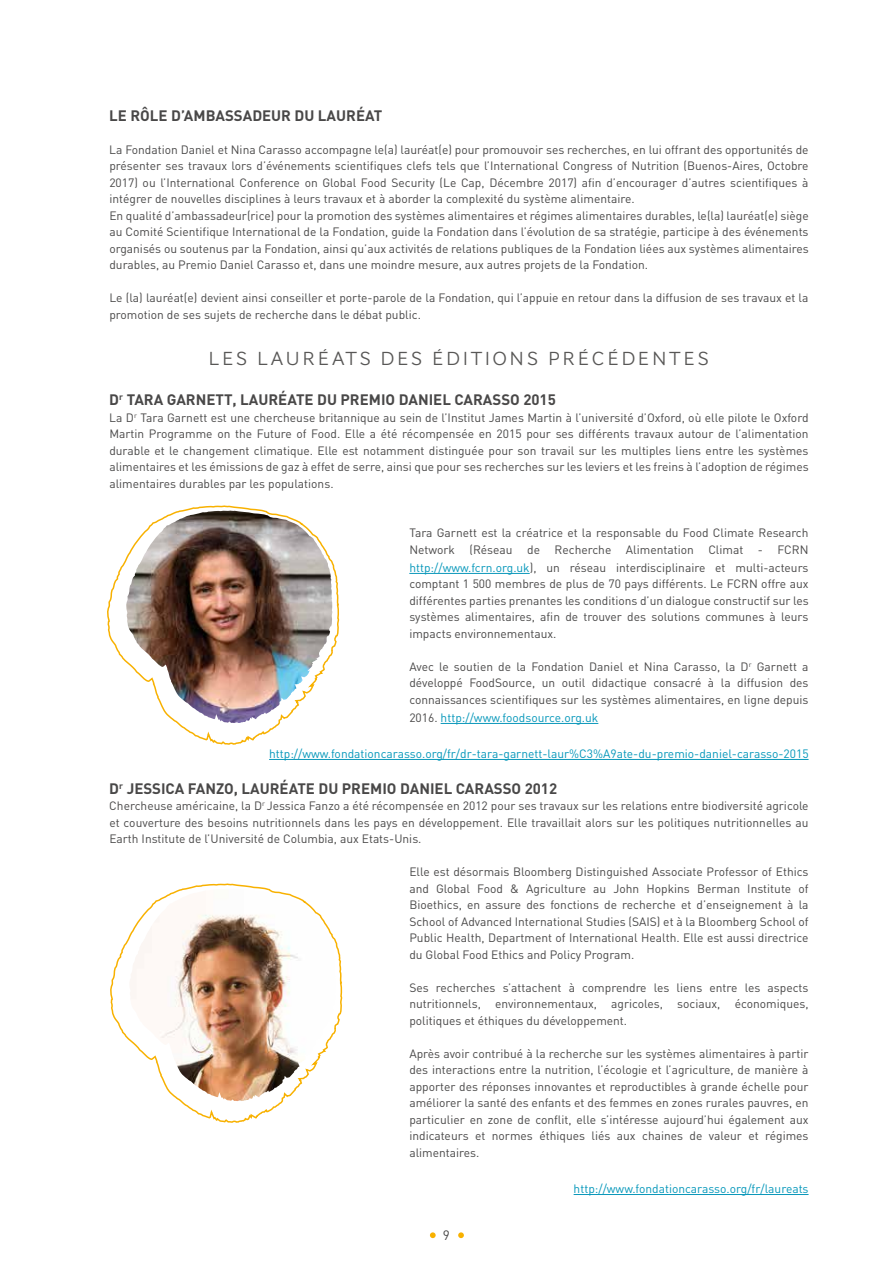
<style>
.page{position:relative;width:893px;height:1263px;background:#fff}
.page>*{position:absolute;margin:0;border:0;box-sizing:border-box;transform-origin:0 0}
.t1{font:300 19.5px "AW Conqueror Fre Sans";letter-spacing:.1em;color:#585756}
.t2{font:700 15px "DIN";color:#494848}
.t3{font:13.5px "DIN";color:#494848}
.t4{font:12px/16.5px "DIN";color:#494848;text-align:justify}
.t5{font:12px "DIN";letter-spacing:-.01em;color:#0597ba}
.t6{font:12px/16.5px "DIN";letter-spacing:-.035em;color:#494848}
.s1{color:#0597ba}
.s2{color:#494848}
</style>
<div class="page">
<hr style="left:409px;top:573px;width:121px;height:1px;background:#0b98ba">
<hr style="left:441px;top:723px;width:157px;height:1px;background:#0b98ba">
<hr style="left:269px;top:759px;width:540px;height:1px;background:#0b98ba">
<hr style="left:574px;top:1194px;width:235px;height:1px;background:#0b98ba">
<svg style="left:110px;top:883px;width:233px;height:240px"></svg>
<img style="left:129px;top:889px;width:123px;height:212px">
<img style="left:107px;top:505px;width:233px;height:240px">
<img style="left:126px;top:511px;width:122px;height:212px">
<svg style="left:430px;top:1232px;width:6px;height:6px"></svg>
<svg style="left:458px;top:1232px;width:6px;height:6px"></svg>
<p class="t2" style="left:109px;top:105px;width:274px">LE RÔLE D’AMBASSADEUR DU LAURÉAT</p>
<p class="t4" style="left:109px;top:141px;width:701px;text-align:left">La Fondation Daniel et Nina Carasso accompagne le(a) lauréat(e) pour promouvoir ses recherches, en lui offrant des opportunités de présenter ses travaux lors d’événements scientifiques clefs tels que l’International Congress of Nutrition (Buenos-Aires, Octobre 2017) ou l’International Conference on Global Food Security (Le Cap, Décembre 2017) afin d’encourager d’autres scientifiques à intégrer de nouvelles disciplines à leurs travaux et à aborder la complexité du système alimentaire.<br>En qualité d’ambassadeur(rice) pour la promotion des systèmes alimentaires et régimes alimentaires durables, le(la) lauréat(e) siège au Comité Scientifique International de la Fondation, guide la Fondation dans l’évolution de sa stratégie, participe à des événements organisés ou soutenus par la Fondation, ainsi qu’aux activités de relations publiques de la Fondation liées aux systèmes alimentaires durables, au Premio Daniel Carasso et, dans une moindre mesure, aux autres projets de la Fondation.</p>
<p class="t6" style="left:109px;top:289px;width:701px">Le (la) lauréat(e) devient ainsi conseiller et porte-parole de la Fondation, qui l’appuie en retour dans la diffusion de ses travaux et la promotion de ses sujets de recherche dans le débat public.</p>
<h1 class="t1" style="left:208px;top:343px;width:503px">LES LAURÉATS DES ÉDITIONS PRÉCÉDENTES</h1>
<p class="t2" style="left:109px;top:390px;width:448px">D<sup>r</sup> TARA GARNETT, LAURÉATE DU PREMIO DANIEL CARASSO 2015</p>
<p class="t4" style="left:109px;top:409px;width:701px">La D<sup>r</sup> Tara Garnett est une chercheuse britannique au sein de l’Institut James Martin à l’université d’Oxford, où elle pilote le Oxford Martin Programme on the Future of Food. Elle a été récompensée en 2015 pour ses différents travaux autour de l’alimentation durable et le changement climatique. Elle est notamment distinguée pour son travail sur les multiples liens entre les systèmes alimentaires et les émissions de gaz à effet de serre, ainsi que pour ses recherches sur les leviers et les freins à l’adoption de régimes alimentaires durables par les populations.</p>
<p class="t4" style="left:409px;top:524px;width:401px">Tara Garnett est la créatrice et la responsable du Food Climate Research<br>Network (Réseau de Recherche Alimentation Climat - FCRN</p>
<p class="t4" style="left:409px;top:559px;width:401px"><span class="s1">http://www.fcrn.org.uk</span>), un réseau interdisciplinaire et multi-acteurs comptant 1 500 membres de plus de 70 pays différents. Le FCRN offre aux différentes parties prenantes les conditions d’un dialogue constructif sur les systèmes alimentaires, afin de trouver des solutions communes à leurs impacts environnementaux.</p>
<p class="t4" style="left:409px;top:658px;width:401px">Avec le soutien de la Fondation Daniel et Nina Carasso, la D<sup>r</sup> Garnett a développé FoodSource, un outil didactique consacré à la diffusion des connaissances scientifiques sur les systèmes alimentaires, en ligne depuis</p>
<p class="t5" style="left:409px;top:710px;width:191px"><span class="s2">2016.</span> http://www.foodsource.org.uk</p>
<p class="t5" style="left:269px;top:746px;width:541px">http://www.fondationcarasso.org/fr/dr-tara-garnett-laur%C3%A9ate-du-premio-daniel-carasso-2015</p>
<p class="t2" style="left:109px;top:778px;width:449px">D<sup>r</sup> JESSICA FANZO, LAURÉATE DU PREMIO DANIEL CARASSO 2012</p>
<p class="t4" style="left:109px;top:797px;width:701px">Chercheuse américaine, la D<sup>r</sup> Jessica Fanzo a été récompensée en 2012 pour ses travaux sur les relations entre biodiversité agricole et couverture des besoins nutritionnels dans les pays en développement. Elle travaillait alors sur les politiques nutritionnelles au Earth Institute de l’Université de Columbia, aux Etats-Unis.</p>
<p class="t4" style="left:409px;top:863px;width:401px">Elle est désormais Bloomberg Distinguished Associate Professor of Ethics and Global Food &amp; Agriculture au John Hopkins Berman Institute of Bioethics, en assure des fonctions de recherche et d’enseignement à la School of Advanced International Studies (SAIS) et à la Bloomberg School of Public Health, Department of International Health. Elle est aussi directrice du Global Food Ethics and Policy Program.</p>
<p class="t4" style="left:409px;top:979px;width:401px">Ses recherches s’attachent à comprendre les liens entre les aspects nutritionnels, environnementaux, agricoles, sociaux, économiques, politiques et éthiques du développement.</p>
<p class="t4" style="left:409px;top:1045px;width:401px">Après avoir contribué à la recherche sur les systèmes alimentaires à partir des interactions entre la nutrition, l’écologie et l’agriculture, de manière à apporter des réponses innovantes et reproductibles à grande échelle pour améliorer la santé des enfants et des femmes en zones rurales pauvres, en particulier en zone de conflit, elle s’intéresse aujourd’hui également aux indicateurs et normes éthiques liés aux chaines de valeur et régimes alimentaires.</p>
<p class="t5" style="left:574px;top:1181px;width:236px">http://www.fondationcarasso.org/fr/laureats</p>
<p class="t3" style="left:443px;top:1227px;width:9px">9</p>
</div>
